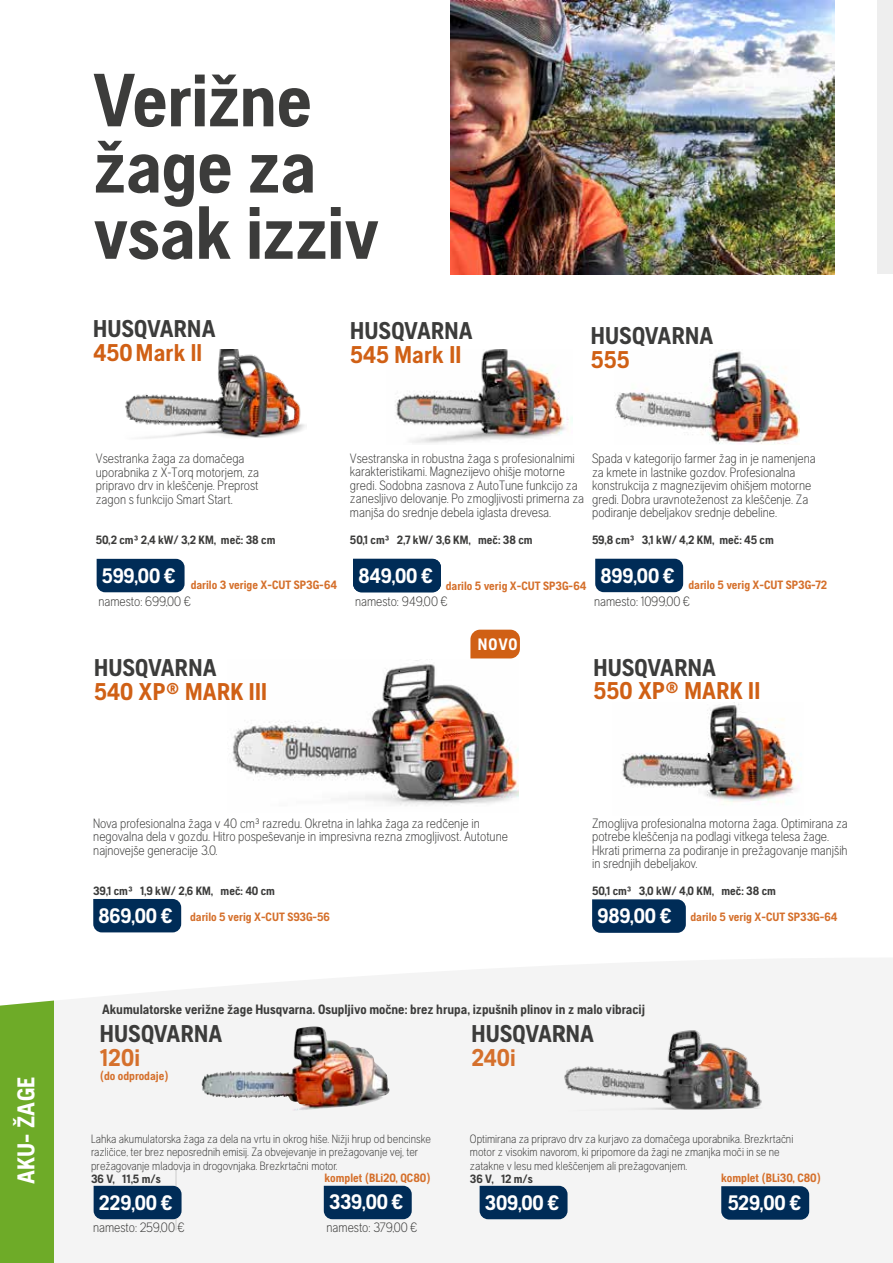
<style>
.page{position:relative;width:893px;height:1263px;background:#fff}
.page>*{position:absolute;margin:0;border:0;box-sizing:border-box;transform-origin:0 0}
.t1{font:700 75px/66.2px "Husqvarna Gothic";letter-spacing:-.01em;color:#3c3c3b}
.t2{font:700 24.15px "Husqvarna Gothic";letter-spacing:.01em;color:#3c3c3b}
.t3{font:700 24.15px "Husqvarna Gothic";letter-spacing:.01em;color:#d06015}
.t4{font:700 24.15px "Husqvarna Gothic";letter-spacing:.01em;color:#fff}
.t5{font:700 24.15px "Husqvarna Gothic";letter-spacing:.01em;color:#d5702c}
.t6{font:700 20.85px "Husqvarna Gothic";letter-spacing:-.005em;color:#fff}
.t7{font:700 16.5px "Husqvarna Gothic";color:#fff}
.t8{font:300 13.5px/13.5px "Husqvarna Gothic";color:#3c3c3b}
.t9{font:700 13.5px "Husqvarna Gothic";color:#3c3c3b}
.t10{font:300 12px/13.5px "Husqvarna Gothic";color:#3c3c3b}
.t11{font:700 12px "Husqvarna Gothic";color:#d5702c}
.t12{font:700 12px "Husqvarna Gothic";color:#3c3c3b}
</style>
<div class="page">
<img style="left:232px;top:660px;width:287px;height:146px">
<img style="left:395px;top:349px;width:177px;height:94px">
<img style="left:615px;top:350px;width:184px;height:94px">
<div style="left:877px;top:0;width:16px;height:274px;background:#eee"></div>
<svg style="left:54px;top:958px;width:839px;height:305px;fill:#f4f4f4"></svg>
<div style="left:0;top:987px;width:54px;height:276px;background:#6eab28"></div>
<svg style="left:470px;top:630px;width:50px;height:28px"></svg>
<div style="left:97px;top:559px;width:88px;height:33px;background:#002c57"></div>
<svg style="left:592px;top:899px;width:94px;height:34px;background:#08335c"></svg>
<div style="left:93px;top:899px;width:88px;height:33px;background:#002c57"></div>
<div style="left:353px;top:559px;width:88px;height:33px;background:#002c57"></div>
<div style="left:595px;top:559px;width:88px;height:33px;background:#002c57"></div>
<img style="left:561px;top:1025px;width:204px;height:87px">
<hr style="left:176px;top:1169px;width:1px;height:61px;background:#878787">
<div style="left:94px;top:1186px;width:88px;height:33px;background:#002c57"></div>
<div style="left:480px;top:1186px;width:87px;height:33px;background:#002c57"></div>
<svg style="left:721px;top:1186px;width:88px;height:34px;background:#08325c"></svg>
<img style="left:201px;top:1029px;width:100px;height:59px">
<div style="left:324px;top:1186px;width:88px;height:33px;background:#002c57"></div>
<img style="left:125px;top:349px;width:180px;height:90px">
<img style="left:622px;top:704px;width:177px;height:100px">
<img style="left:451px;top:0;width:383px;height:274px">
<h2 class="t4" style="left:12px;top:1184px;width:108px;rotate:-90deg">AKU- ŽAGE</h2>
<h1 class="t1" style="left:93px;top:66px;width:289px">Verižne žage za vsak izziv</h1>
<h2 class="t2" style="left:93px;top:315px;width:124px">HUSQVARNA</h2>
<h2 class="t3" style="left:93px;top:339px;width:111px">450Mark ll</h2>
<h2 class="t2" style="left:350px;top:317px;width:124px">HUSQVARNA</h2>
<h2 class="t3" style="left:350px;top:341px;width:113px">545 Mark II</h2>
<h2 class="t2" style="left:591px;top:321px;width:124px">HUSQVARNA</h2>
<h2 class="t3" style="left:591px;top:345px;width:40px">555</h2>
<p class="t8" style="left:350px;top:451px;width:236px">Vsestranska in robustna žaga s profesionalnimi karakteristikami. Magnezijevo ohišje motorne gredi. Sodobna zasnova z AutoTune funkcijo za zanesljivo delovanje. Po zmogljivosti primerna za manjša do srednje debela iglasta drevesa.</p>
<p class="t12" style="left:350px;top:533px;width:184px">50,1 сm³ 2,7 kW/ 3,6 KM, meč: 38 cm</p>
<p class="t8" style="left:592px;top:452px;width:225px">Spada v kategorijo farmer žag in je namenjena za kmete in lastnike gozdov. Profesionalna konstrukcija z magnezijevim ohišjem motorne gredi. Dobra uravnoteženost za kleščenje. Za podiranje debeljakov srednje debeline.</p>
<p class="t12" style="left:592px;top:533px;width:183px">59,8 сm³ 3,1 kW/ 4,2 KM, meč: 45 cm</p>
<h3 class="t6" style="left:600px;top:563px;width:76px">899,00 €</h3>
<p class="t8" style="left:96px;top:452px;width:165px">Vsestranka žaga za domačega uporabnika z X-Torq motorjem, za pripravo drv in kleščenje. Preprost zagon s funkcijo Smart Start.</p>
<p class="t12" style="left:96px;top:533px;width:181px">50,2 сm³ 2,4 kW/ 3,2 KM, meč: 38 cm</p>
<h3 class="t6" style="left:102px;top:563px;width:75px">599,00 €</h3>
<h3 class="t6" style="left:358px;top:563px;width:76px">849,00 €</h3>
<p class="t11" style="left:191px;top:578px;width:148px">darilo 3 verige X-CUT SP3G-64</p>
<p class="t11" style="left:446px;top:579px;width:142px">darilo 5 verig X-CUT SP3G-64</p>
<p class="t11" style="left:688px;top:578px;width:140px">darilo 5 verig X-CUT SP3G-72</p>
<p class="t8" style="left:98px;top:594px;width:94px">namesto: 699,00 €</p>
<p class="t8" style="left:355px;top:594px;width:94px">namesto: 949,00 €</p>
<p class="t8" style="left:594px;top:594px;width:98px">namesto: 1099,00 €</p>
<h2 class="t2" style="left:94px;top:654px;width:124px">HUSQVARNA</h2>
<h2 class="t3" style="left:94px;top:678px;width:174px">540 XP® MARK III</h2>
<p class="t7" style="left:478px;top:634px;width:41px">NOVO</p>
<p class="t8" style="left:93px;top:816px;width:416px">Nova profesionalna žaga v 40 cm³ razredu. Okretna in lahka žaga za redčenje in negovalna dela v gozdu. Hitro pospeševanje in impresivna rezna zmogljivost. Autotune najnovejše generacije 3.0.</p>
<p class="t12" style="left:93px;top:884px;width:183px">39,1 сm³ 1,9 kW/ 2,6 KM, meč: 40 cm</p>
<h2 class="t2" style="left:593px;top:654px;width:124px">HUSQVARNA</h2>
<h2 class="t3" style="left:593px;top:676px;width:168px">550 XP® MARK II</h2>
<p class="t8" style="left:592px;top:816px;width:257px">Zmoglijva profesionalna motorna žaga. Optimirana za potrebe kleščenja na podlagi vitkega telesa žage.<br>Hkrati primerna za podiranje in prežagovanje manjših in srednjih debeljakov.</p>
<p class="t12" style="left:592px;top:884px;width:185px">50,1 сm³ 3,0 kW/ 4,0 KM, meč: 38 cm</p>
<h3 class="t6" style="left:99px;top:903px;width:76px">869,00 €</h3>
<h3 class="t6" style="left:597px;top:904px;width:76px">989,00 €</h3>
<p class="t11" style="left:190px;top:909px;width:141px">darilo 5 verig X-CUT S93G-56</p>
<p class="t11" style="left:690px;top:909px;width:148px">darilo 5 verig X-CUT SP33G-64</p>
<p class="t9" style="left:102px;top:1001px;width:544px">Akumulatorske verižne žage Husqvarna. Osupljivo močne: brez hrupa, izpušnih plinov in z malo vibracij</p>
<h2 class="t2" style="left:100px;top:1020px;width:124px">HUSQVARNA</h2>
<h2 class="t5" style="left:100px;top:1044px;width:42px">120i</h2>
<p class="t11" style="left:100px;top:1069px;width:70px">(do odprodaje)</p>
<p class="t10" style="left:91px;top:1132px;width:341px">Lahka akumulatorska žaga za dela na vrtu in okrog hiše. Nižji hrup od bencinske različice, ter brez neposrednih emisij. Za obvejevanje in prežagovanje vej, ter prežagovanje mladovja in drogovnjaka. Brezkrtačni motor.</p>
<p class="t12" style="left:91px;top:1172px;width:71px">36 V, 11,5 m/s</p>
<p class="t11" style="left:325px;top:1170px;width:107px">komplet (BLi20, QC80)</p>
<h2 class="t2" style="left:471px;top:1020px;width:124px">HUSQVARNA</h2>
<h2 class="t5" style="left:471px;top:1044px;width:46px">240i</h2>
<p class="t10" style="left:470px;top:1132px;width:325px">Optimirana za pripravo drv za kurjavo za domačega uporabnika. Brezkrtačni motor z visokim navorom, ki pripomore da žagi ne zmanjka moči in se ne zatakne v lesu med kleščenjem ali prežagovanjem.</p>
<p class="t12" style="left:470px;top:1172px;width:64px">36 V, 12 m/s</p>
<p class="t11" style="left:721px;top:1170px;width:101px">komplet (BLi30, C80)</p>
<h3 class="t6" style="left:329px;top:1189px;width:76px">339,00 €</h3>
<h3 class="t6" style="left:99px;top:1190px;width:75px">229,00 €</h3>
<h3 class="t6" style="left:485px;top:1190px;width:76px">309,00 €</h3>
<h3 class="t6" style="left:728px;top:1190px;width:75px">529,00 €</h3>
<p class="t8" style="left:93px;top:1220px;width:93px">namesto: 259,00 €</p>
<p class="t8" style="left:327px;top:1220px;width:93px">namesto: 379,00 €</p>
</div>
